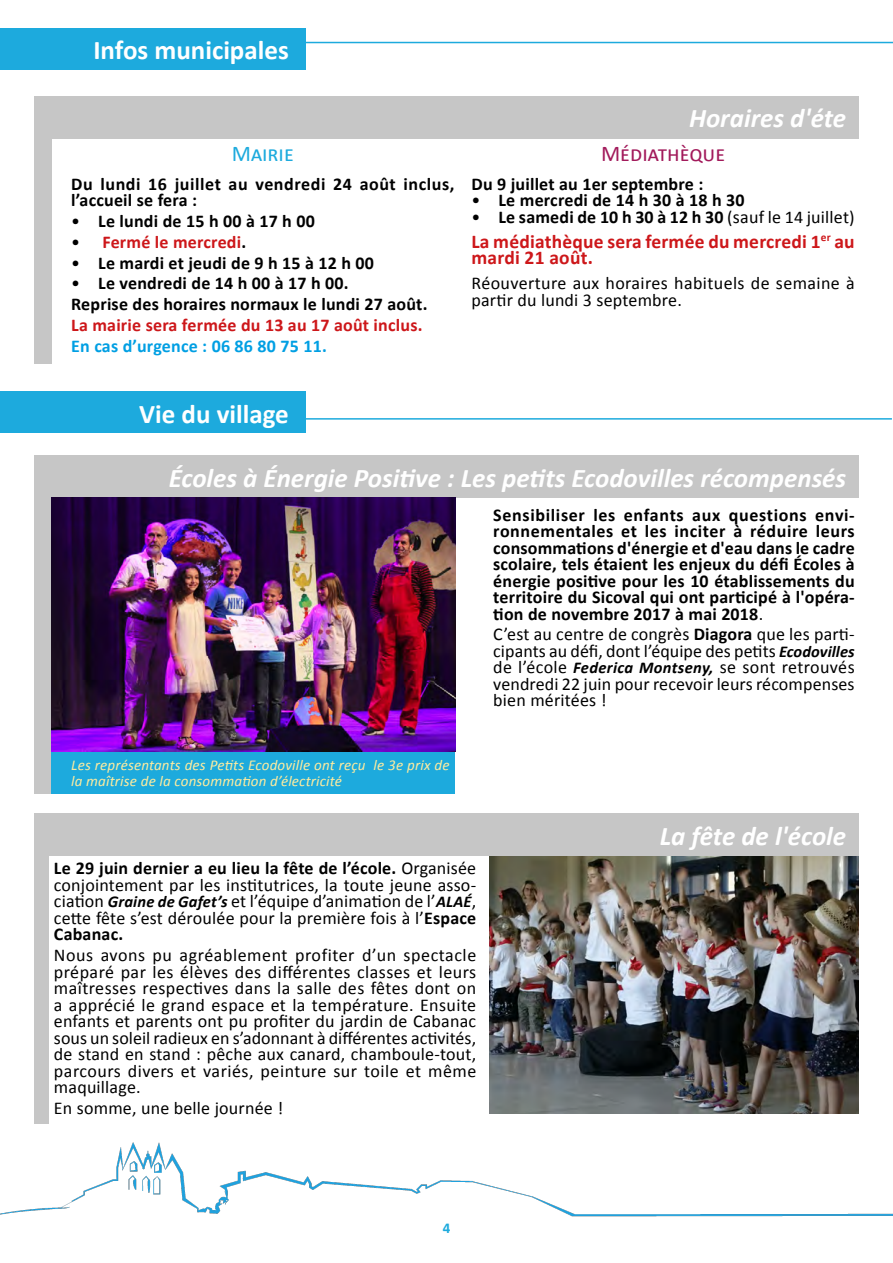
<style>
.page{position:relative;width:893px;height:1263px;background:#fff}
.page>*{position:absolute;margin:0;border:0;box-sizing:border-box;transform-origin:0 0}
.Droite{font:italic 700 27px "Calibri";color:#fff}
.Rubrique_D{font:700 27px "Calibri";color:#fff}
.Centré{font:22.5px "Calibri";color:#a21a5b}
.Centré-2{font:22.5px "Calibri";color:#1daadd}
.Articles{font:700 19.5px/16.5px "Calibri";letter-spacing:.01em;color:#cd171a}
.Articles-2{font:18px/16.5px "Calibri";letter-spacing:.01em;color:#000;text-align:justify}
.Articles-3{font:700 18px/16.5px "Calibri";letter-spacing:.01em;color:#000;text-align:justify}
.Articles-4{font:700 18px/16.5px "Calibri";letter-spacing:.03em;color:#000}
.Articles-5{font:700 18px "Calibri";letter-spacing:.01em;color:#cd171a}
.Articles-6{font:700 18px "Calibri";letter-spacing:.01em;color:#009fe3}
.Articles-7{font:italic 15px/16.5px "Calibri";letter-spacing:.01em;color:#ffec9f}
.t1{font:700 15px "Calibri";color:#1daadd}
.s1{font-weight:400}
.s2{font-weight:400;color:#000}
.s3{color:#000}
.s4{font-weight:700}
.s5{font-weight:700;font-style:italic;font-size:16.5px}
</style>
<div class="page">
<img style="left:0;top:1143px;width:893px;height:74px">
<hr style="left:0;top:42px;width:893px;height:1px;background:#1daadd">
<hr style="left:0;top:418px;width:892px;height:2px;background:#1daadd">
<div style="left:34px;top:96px;width:825px;height:42px;background:#c6c6c6"></div>
<div style="left:35px;top:138px;width:17px;height:225px;background:#c6c6c6"></div>
<div style="left:34px;top:814px;width:825px;height:42px;background:#c6c6c6"></div>
<div style="left:34px;top:455px;width:825px;height:43px;background:#c6c6c6"></div>
<div style="left:34px;top:855px;width:15px;height:269px;background:#c6c6c6"></div>
<div style="left:34px;top:497px;width:17px;height:297px;background:#c6c6c6"></div>
<img style="left:489px;top:856px;width:370px;height:257px">
<div style="left:51px;top:497px;width:404px;height:297px;background:#1daadd"></div>
<img style="left:51px;top:497px;width:404px;height:255px">
<div style="left:0;top:28px;width:306px;height:41px;background:#1daadd"></div>
<div style="left:0;top:392px;width:306px;height:41px;background:#1daadd"></div>
<p class="Rubrique_D" style="left:93px;top:33px;width:197px">Infos municipales</p>
<p class="Centré-2" style="left:232px;top:139px;width:64px">Mairie</p>
<p class="Articles-4" style="left:71px;top:176px;width:385px">Du lundi 16 juillet au vendredi 24 août inclus, l’accueil se fera :</p>
<p class="Articles-3" style="left:71px;top:213px;width:245px"><span class="s1">•</span> Le lundi de 15 h 00 à 17 h 00</p>
<p class="Articles-5" style="left:71px;top:230px;width:177px"><span class="s2">•</span> Fermé le mercredi<span class="s3">.</span></p>
<p class="Articles-3" style="left:71px;top:254px;width:304px"><span class="s1">•</span> Le mardi et jeudi de 9 h 15 à 12 h 00</p>
<p class="Articles-3" style="left:71px;top:275px;width:279px"><span class="s1">•</span> Le vendredi de 14 h 00 à 17 h 00.</p>
<p class="Articles-3" style="left:71px;top:296px;width:358px">Reprise des horaires normaux le lundi 27 août.</p>
<p class="Articles-5" style="left:71px;top:313px;width:353px">La mairie sera fermée du 13 au 17 août inclus.</p>
<p class="Articles-6" style="left:71px;top:334px;width:257px">En cas d’urgence : 06 86 80 75 11.</p>
<p class="Droite" style="left:689px;top:101px;width:159px">Horaires d'éte</p>
<p class="Centré" style="left:601px;top:139px;width:126px">Médiathèque</p>
<p class="Articles-3" style="left:471px;top:176px;width:233px">Du 9 juillet au 1er septembre :</p>
<p class="Articles-3" style="left:471px;top:192px;width:275px"><span class="s1">•</span> Le mercredi de 14 h 30 à 18 h 30</p>
<p class="Articles-3" style="left:471px;top:209px;width:385px"><span class="s1">•</span> Le samedi de 10 h 30 à 12 h 30 <span class="s1">(sauf le 14 juillet)</span></p>
<p class="Articles" style="left:471px;top:233px;width:385px">La médiathèque sera fermée du mercredi 1<sup>er</sup> au mardi 21 août.</p>
<p class="Articles-2" style="left:471px;top:275px;width:385px">Réouverture aux horaires habituels de semaine à partir du lundi 3 septembre.</p>
<p class="Rubrique_D" style="left:139px;top:396px;width:151px">Vie du village</p>
<p class="Droite" style="left:169px;top:460px;width:679px">Écoles à Énergie Positive : Les petits Ecodovilles récompensés</p>
<p class="Articles-3" style="left:493px;top:506px;width:363px">Sensibiliser les enfants aux questions envi&shy;ronnementales et les inciter à réduire leurs consommations d'énergie et d'eau dans le cadre scolaire, tels étaient les enjeux du défi Écoles à énergie positive pour les 10 établissements du territoire du Sicoval qui ont participé à l'opéra&shy;tion de novembre 2017 à mai 2018<span class="s1">.</span></p>
<p class="Articles-2" style="left:493px;top:626px;width:363px">C’est au centre de congrès <span class="s4">Diagora</span> que les parti&shy;cipants au défi, dont l’équipe des petits <span class="s5">Ecodovilles </span>de l’école <span class="s5">Federica Montseny,</span> se sont retrouvés vendredi 22 juin pour recevoir leurs récompenses bien méritées !</p>
<p class="Articles-7" style="left:71px;top:756px;width:380px">Les représentants des Petits Ecodoville ont reçu le 3e prix de la maîtrise de la consommation d’électricité</p>
<p class="Articles-2" style="left:54px;top:860px;width:424px"><span class="s4">Le 29 juin dernier a eu lieu la fête de l’école.</span> Organisée conjointement par les institutrices, la toute jeune asso&shy;ciation <span class="s5">Graine de Gafet’s</span> et l’équipe d’animation de l’<span class="s5">ALAÉ</span>, cette fête s’est déroulée pour la première fois à l’<span class="s4">Espace Cabanac.</span></p>
<p class="Articles-2" style="left:54px;top:947px;width:424px">Nous avons pu agréablement profiter d’un spectacle préparé par les élèves des différentes classes et leurs maîtresses respectives dans la salle des fêtes dont on a apprécié le grand espace et la température. Ensuite enfants et parents ont pu profiter du jardin de Cabanac sous un soleil radieux en s’adonnant à différentes activités, de stand en stand : pêche aux canard, chamboule-tout, parcours divers et variés, peinture sur toile et même maquillage.</p>
<p class="Articles-2" style="left:54px;top:1100px;width:231px">En somme, une belle journée !</p>
<p class="Droite" style="left:660px;top:819px;width:188px">La fête de l'école</p>
<p class="t1" style="left:443px;top:1218px;width:9px">4</p>
</div>
